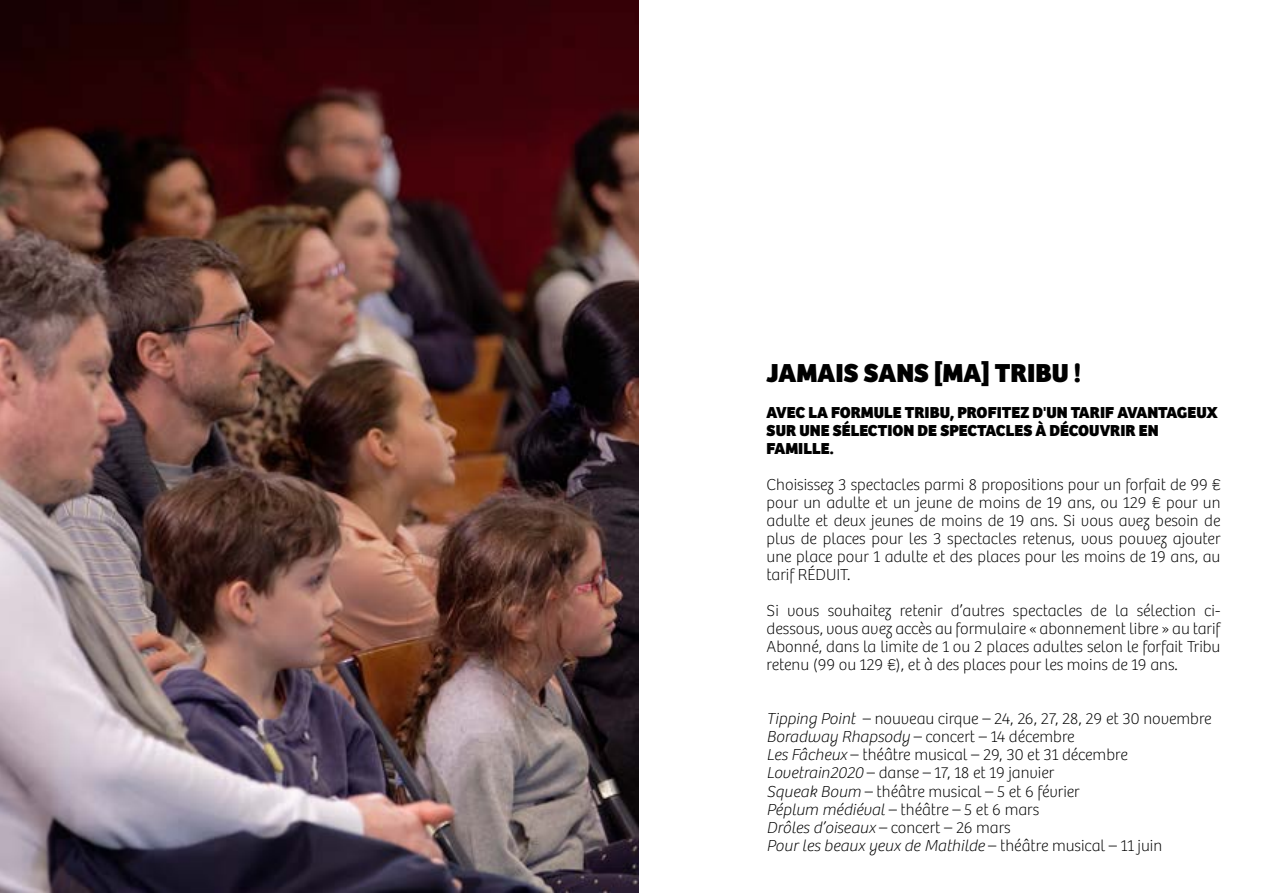
<style>
.page{position:relative;width:1263px;height:893px;background:#fff}
.page>*{position:absolute;margin:0;border:0;box-sizing:border-box;transform-origin:0 0}
.t1{font:800 27px "Bree";color:#000}
.t2{font:100 16.5px/18px "Bree";color:#000;text-align:justify}
.t3{font:800 16.5px/18px "Bree";color:#000}
.s1{font-style:italic}
</style>
<div class="page">
<img style="left:0;top:0;width:639px;height:893px">
<h1 class="t1" style="left:767px;top:357px;width:316px">JAMAIS SANS [MA] TRIBU !</h1>
<p class="t3" style="left:767px;top:404px;width:453px">AVEC LA FORMULE TRIBU, PROFITEZ D'UN TARIF AVANTAGEUX<br>SUR UNE SÉLECTION DE SPECTACLES À DÉCOUVRIR EN<br>FAMILLE.</p>
<p class="t2" style="left:767px;top:476px;width:455px">Choisissez 3 spectacles parmi 8 propositions pour un forfait de 99 € pour un adulte et un jeune de moins de 19 ans, ou 129 € pour un adulte et deux jeunes de moins de 19 ans. Si vous avez besoin de plus de places pour les 3 spectacles retenus, vous pouvez ajouter une place pour 1 adulte et des places pour les moins de 19 ans, au tarif RÉDUIT.</p>
<p class="t2" style="left:767px;top:602px;width:455px">Si vous souhaitez retenir d’autres spectacles de la sélection ci&shy;dessous, vous avez accès au formulaire « abonnement libre » au tarif Abonné, dans la limite de 1 ou 2 places adultes selon le forfait Tribu retenu (99 ou 129 €), et à des places pour les moins de 19 ans.</p>
<p class="t2" style="left:767px;top:710px;width:446px;text-align:left"><span class="s1">Tipping Point</span> – nouveau cirque – 24, 26, 27, 28, 29 et 30 novembre <span class="s1">Boradway Rhapsody</span> – concert – 14 décembre<br><span class="s1">Les Fâcheux</span> – théâtre musical – 29, 30 et 31 décembre <span class="s1">Lovetrain2020</span> – danse – 17, 18 et 19 janvier<br><span class="s1">Squeak Boum</span> – théâtre musical – 5 et 6 février<br><span class="s1">Péplum médiéval</span> – théâtre – 5 et 6 mars<br><span class="s1">Drôles d’oiseaux</span> – concert – 26 mars<br><span class="s1">Pour les beaux yeux de Mathilde</span> – théâtre musical – 11 juin</p>
</div>
